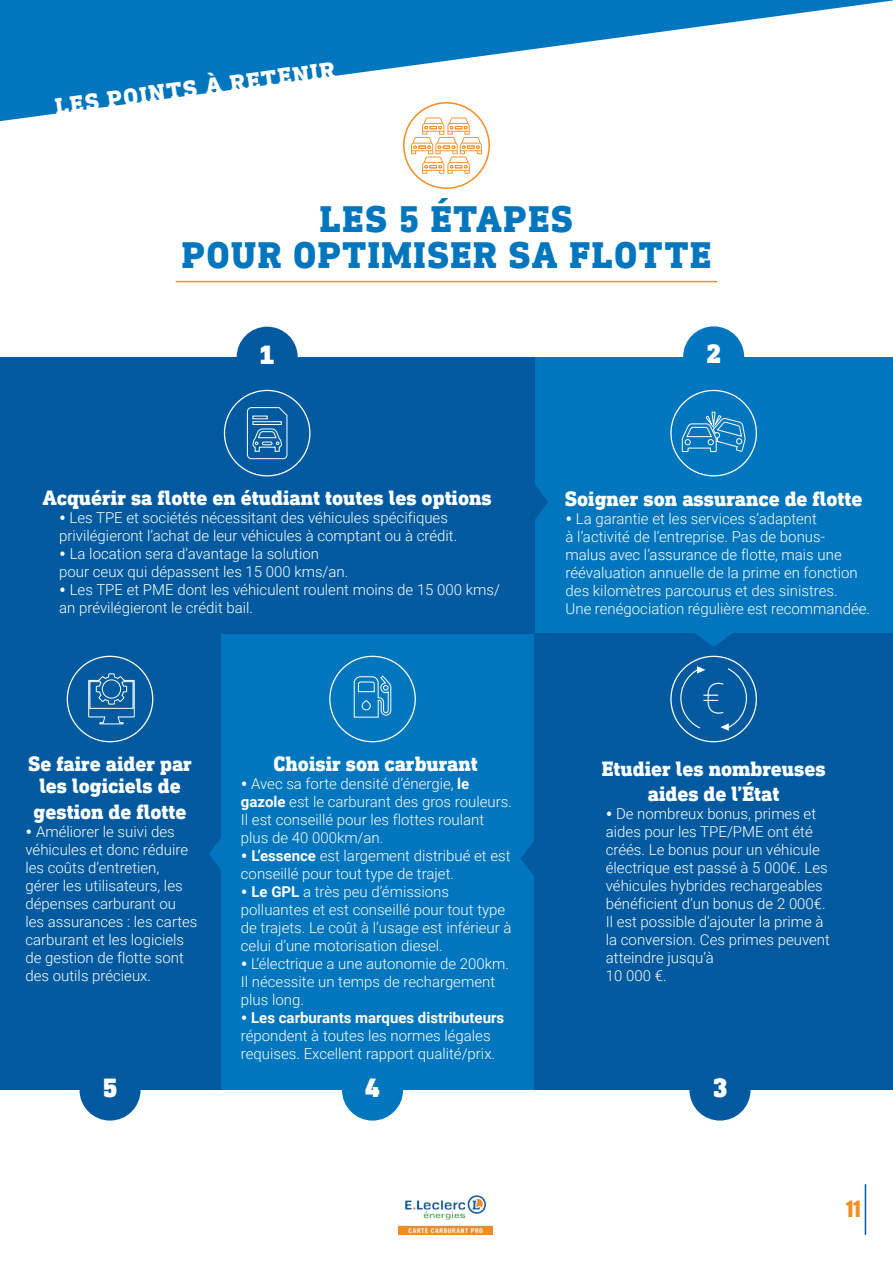
<style>
.page{position:relative;width:893px;height:1263px;background:#fff}
.page>*{position:absolute;margin:0;border:0;box-sizing:border-box;transform-origin:0 0}
.t1{font:100 42px "Roboto";color:#fff}
.t2{font:800 37.5px/36px "DIN Next Slab Pro";letter-spacing:.04em;color:#0076bf}
.t3{font:900 26.85px "DIN Next Slab Pro";color:#fff}
.t4{font:800 24px "DIN Next Slab Pro";color:#fff}
.t5{font:800 21px/22.5px "DIN Next Slab Pro";color:#fff;text-align:center}
.t6{font:21px "Anton";color:#f68d21}
.t7{font:300 15px/18px "Roboto";color:#fff}
.s1{font-family:"Gotham Narrow";font-weight:700}
.s2{font-weight:700}
</style>
<div class="page">
<div style="left:0;top:631px;width:304px;height:459px;background:#015aa0"></div>
<div style="left:221px;top:633px;width:336px;height:457px;background:#0076bf"></div>
<div style="left:515px;top:357px;width:378px;height:276px;background:#0076bf"></div>
<hr style="left:865px;top:1184px;width:1px;height:51px;background:#015aa0">
<img style="left:399px;top:1195px;width:94px;height:40px">
<svg style="left:0;top:0;width:893px;height:121px;fill:#0076bf"></svg>
<hr style="left:176px;top:281px;width:541px;height:1px;background:#f68d21">
<div style="left:403px;top:102px;width:87px;height:87px;border:2px solid #f68d21;border-radius:50%"></div>
<svg style="left:411px;top:117px;width:71px;height:57px"></svg>
<div style="left:0;top:357px;width:534px;height:276px;background:#015aa0"></div>
<div style="left:534px;top:633px;width:359px;height:457px;background:#015aa0"></div>
<div style="left:237px;top:327px;width:61px;height:61px;background:#015aa0;border-radius:50%"></div>
<div style="left:683px;top:326px;width:61px;height:61px;background:#0076bf;border-radius:50%"></div>
<div style="left:689px;top:1059px;width:61px;height:61px;background:#015aa0;border-radius:50%"></div>
<div style="left:342px;top:1059px;width:61px;height:61px;background:#0076bf;border-radius:50%"></div>
<div style="left:79px;top:1059px;width:62px;height:61px;background:#015aa0;border-radius:50%"></div>
<svg style="left:534px;top:465px;width:14px;height:74px"></svg>
<svg style="left:695px;top:633px;width:37px;height:14px"></svg>
<svg style="left:521px;top:841px;width:13px;height:35px"></svg>
<svg style="left:209px;top:838px;width:12px;height:31px"></svg>
<svg style="left:681px;top:411px;width:65px;height:41px"></svg>
<svg style="left:88px;top:673px;width:47px;height:52px"></svg>
<svg style="left:353px;top:675px;width:39px;height:43px"></svg>
<svg style="left:697px;top:666px;width:8px;height:8px"></svg>
<svg style="left:720px;top:723px;width:9px;height:8px"></svg>
<svg style="left:247px;top:407px;width:41px;height:52px"></svg>
<h3 class="t4" style="left:147px;top:79px;width:189px;rotate:-7deg">NTS À RETENIR</h3>
<h3 class="t4" style="left:54px;top:92px;width:69px;rotate:-7deg">LES POI</h3>
<h2 class="t2" style="left:182px;top:201px;width:369px;text-indent:138px">Les 5 étapes pour optimiser</h2>
<h2 class="t2" style="left:509px;top:237px;width:202px">sa flotte</h2>
<h3 class="t3" style="left:260px;top:338px;width:17px">1</h3>
<h3 class="t3" style="left:706px;top:338px;width:17px">2</h3>
<h3 class="t5" style="left:43px;top:486px;width:451px">Acquérir sa flotte en étudiant toutes les options</h3>
<p class="t7" style="left:59px;top:508px;width:399px"><span class="s1">•</span> Les TPE et sociétés nécessitant des véhicules spécifiques privilégieront l’achat de leur véhicules à comptant ou à crédit.</p>
<p class="t7" style="left:59px;top:544px;width:291px"><span class="s1">•</span> La location sera d’avantage la solution pour ceux qui dépassent les 15 000 kms/an.</p>
<p class="t7" style="left:59px;top:580px;width:442px"><span class="s1">•</span> Les TPE et PME dont les véhiculent roulent moins de 15 000 kms/ an prévilégieront le crédit bail.</p>
<h3 class="t5" style="left:28px;top:752px;width:165px">Se faire aider par les logiciels de</h3>
<h3 class="t5" style="left:34px;top:800px;width:154px">gestion de flotte</h3>
<p class="t7" style="left:26px;top:822px;width:174px"><span class="s1">•</span> Améliorer le suivi des véhicules et donc réduire les coûts d’entretien,<br>gérer les utilisateurs, les dépenses carburant ou les assurances : les cartes carburant et les logiciels de gestion de flotte sont des outils précieux.</p>
<h3 class="t5" style="left:274px;top:752px;width:206px">Choisir son carburant</h3>
<p class="t7" style="left:241px;top:774px;width:273px"><span class="s1">•</span> Avec sa forte densité d’énergie, <span class="s2">le gazole</span> est le carburant des gros rouleurs.<br>Il est conseillé pour les flottes roulant plus de 40 000km/an.</p>
<p class="t7" style="left:241px;top:846px;width:271px"><span class="s1">•</span> <span class="s2">L’essence</span> est largement distribué et est conseillé pour tout type de trajet.</p>
<p class="t7" style="left:241px;top:882px;width:272px"><span class="s1">•</span> <span class="s2">Le GPL</span> a très peu d’émissions polluantes et est conseillé pour tout type de trajets. Le coût à l’usage est inférieur à celui d’une motorisation diesel.</p>
<p class="t7" style="left:241px;top:954px;width:270px"><span class="s1">•</span> L’électrique a une autonomie de 200km.<br>Il nécessite un temps de rechargement plus long.</p>
<p class="t7" style="left:241px;top:1008px;width:265px"><span class="s1">•</span> <span class="s2">Les carburants marques distributeurs </span>répondent à toutes les normes légales requises. Excellent rapport qualité/prix.</p>
<h3 class="t5" style="left:565px;top:487px;width:299px">Soigner son assurance de flotte</h3>
<p class="t7" style="left:566px;top:509px;width:306px"><span class="s1">•</span> La garantie et les services s’adaptent<br>à l’activité de l’entreprise. Pas de bonus-<br>malus avec l’assurance de flotte, mais une réévaluation annuelle de la prime en fonction des kilomètres parcourus et des sinistres.<br>Une renégociation régulière est recommandée.</p>
<h1 class="t1" style="left:702px;top:669px;width:24px">€</h1>
<h3 class="t5" style="left:602px;top:756px;width:225px;line-height:25.2px">Etudier les nombreuses aides de l’État</h3>
<p class="t7" style="left:606px;top:804px;width:226px"><span class="s1">•</span> De nombreux bonus, primes et aides pour les TPE/PME ont été créés. Le bonus pour un véhicule électrique est passé à 5 000€. Les véhicules hybrides rechargeables bénéficient d’un bonus de 2 000€.<br>Il est possible d’ajouter la prime à la conversion. Ces primes peuvent atteindre jusqu’à<br>10 000 €.</p>
<h3 class="t3" style="left:102px;top:1071px;width:17px">5</h3>
<h3 class="t3" style="left:365px;top:1071px;width:17px">4</h3>
<h3 class="t3" style="left:712px;top:1071px;width:17px">3</h3>
<h3 class="t6" style="left:846px;top:1193px;width:16px">11</h3>
</div>
